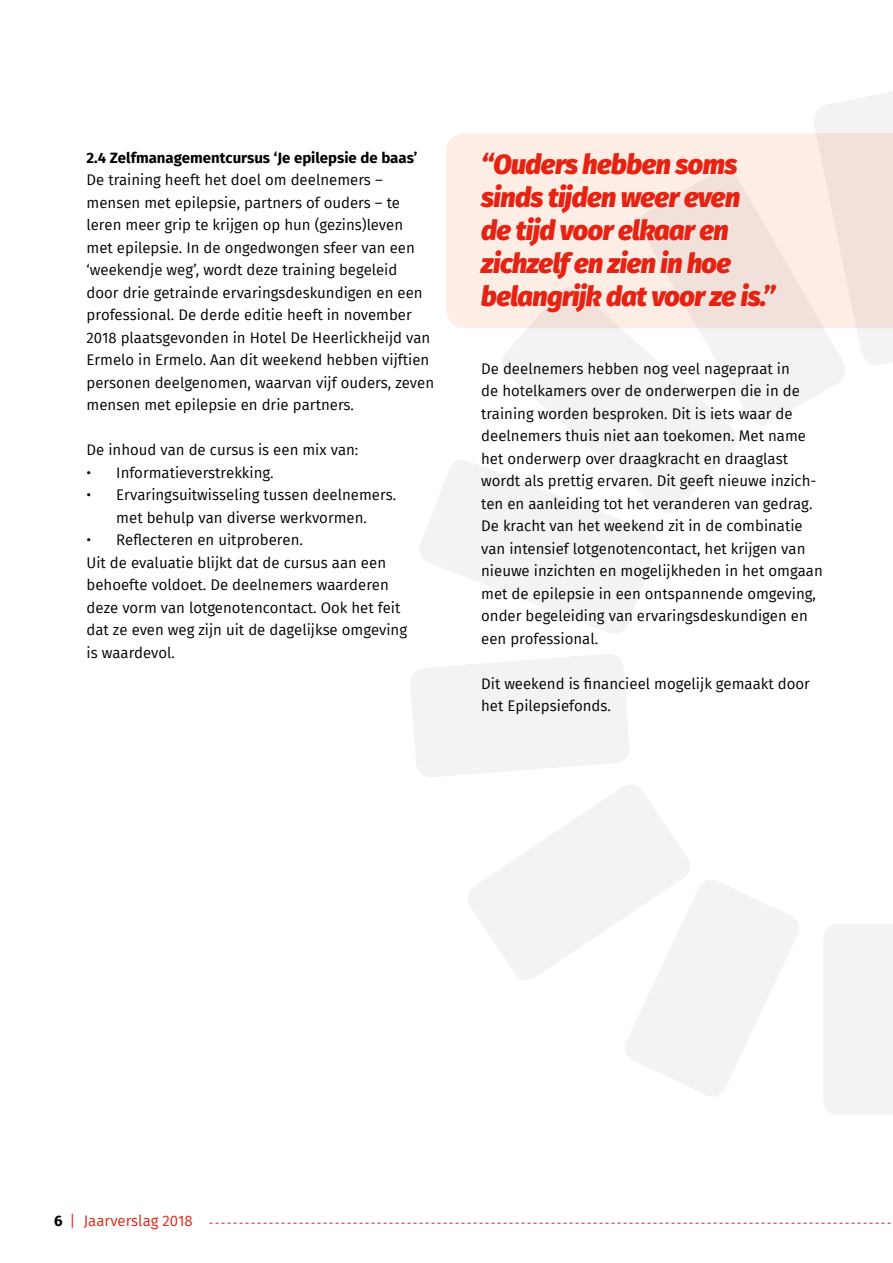
<style>
.page{position:relative;width:893px;height:1263px;background:#fff}
.page>*{position:absolute;margin:0;border:0;box-sizing:border-box;transform-origin:0 0}
.t1{font:italic 800 27px/33px "Fira Sans";letter-spacing:-.02em;color:#e42313}
.t2{font:15px/22.5px "Fira Sans";color:#000}
.t3{font:700 15px "Fira Sans";color:#000}
.t4{font:15px "Fira Sans";color:#e42313}
.s1{font-weight:700;color:#000}
</style>
<div class="page">
<div style="left:824px;top:925px;width:69px;height:189px;background:#f3f3f3"></div>
<svg style="left:625px;top:880px;width:174px;height:216px"></svg>
<svg style="left:468px;top:785px;width:224px;height:197px;fill:#f3f3f3"></svg>
<svg style="left:410px;top:654px;width:219px;height:123px"></svg>
<svg style="left:419px;top:460px;width:239px;height:173px"></svg>
<svg style="left:500px;top:328px;width:236px;height:187px;fill:#f3f3f3"></svg>
<svg style="left:638px;top:328px;width:207px;height:99px;fill:#f3f3f3"></svg>
<svg style="left:812px;top:91px;width:81px;height:276px"></svg>
<svg style="left:209px;top:1223px;width:682px;height:1px"></svg>
<svg style="left:446px;top:133px;width:447px;height:195px;background:#f9e8e1"></svg>
<p class="t3" style="left:87px;top:145px;width:333px">2.4 Zelfmanagementcursus ‘Je epilepsie de baas’</p>
<p class="t2" style="left:87px;top:169px;width:349px">De training heeft het doel om deelnemers – mensen met epilepsie, partners of ouders – te leren meer grip te krijgen op hun (gezins)leven<br>met epilepsie. In de ongedwongen sfeer van een ‘weekendje weg’, wordt deze training begeleid<br>door drie getrainde ervaringsdeskundigen en een professional. De derde editie heeft in november 2018 plaatsgevonden in Hotel De Heerlickheijd van Ermelo in Ermelo. Aan dit weekend hebben vijftien personen deelgenomen, waarvan vijf ouders, zeven mensen met epilepsie en drie partners.</p>
<p class="t2" style="left:87px;top:439px;width:273px">De inhoud van de cursus is een mix van:</p>
<p class="t2" style="left:87px;top:461px;width:189px">• Informatieverstrekking.</p>
<p class="t2" style="left:87px;top:484px;width:311px;text-align:center">• Ervaringsuitwisseling tussen deelnemers. met behulp van diverse werkvormen.</p>
<p class="t2" style="left:87px;top:529px;width:322px">• Reflecteren en uitproberen.<br>Uit de evaluatie blijkt dat de cursus aan een behoefte voldoet. De deelnemers waarderen deze vorm van lotgenotencontact. Ook het feit dat ze even weg zijn uit de dagelijkse omgeving is waardevol.</p>
<h1 class="t1" style="left:481px;top:145px;width:296px">“Ouders hebben soms sinds tijden weer even de tijd voor elkaar en zichzelf en zien in hoe belangrijk dat voor ze is.”</h1>
<p class="t2" style="left:481px;top:357px;width:343px">De deelnemers hebben nog veel nagepraat in<br>de hotelkamers over de onderwerpen die in de training worden besproken. Dit is iets waar de deelnemers thuis niet aan toekomen. Met name het onderwerp over draagkracht en draaglast wordt als prettig ervaren. Dit geeft nieuwe inzich&shy;ten en aanleiding tot het veranderen van gedrag.<br>De kracht van het weekend zit in de combinatie van intensief lotgenotencontact, het krijgen van nieuwe inzichten en mogelijkheden in het omgaan met de epilepsie in een ontspannende omgeving, onder begeleiding van ervaringsdeskundigen en een professional.</p>
<p class="t2" style="left:481px;top:672px;width:330px">Dit weekend is financieel mogelijk gemaakt door het Epilepsiefonds.</p>
<p class="t4" style="left:54px;top:1209px;width:140px"><span class="s1">6</span> | Jaarverslag 2018</p>
</div>
